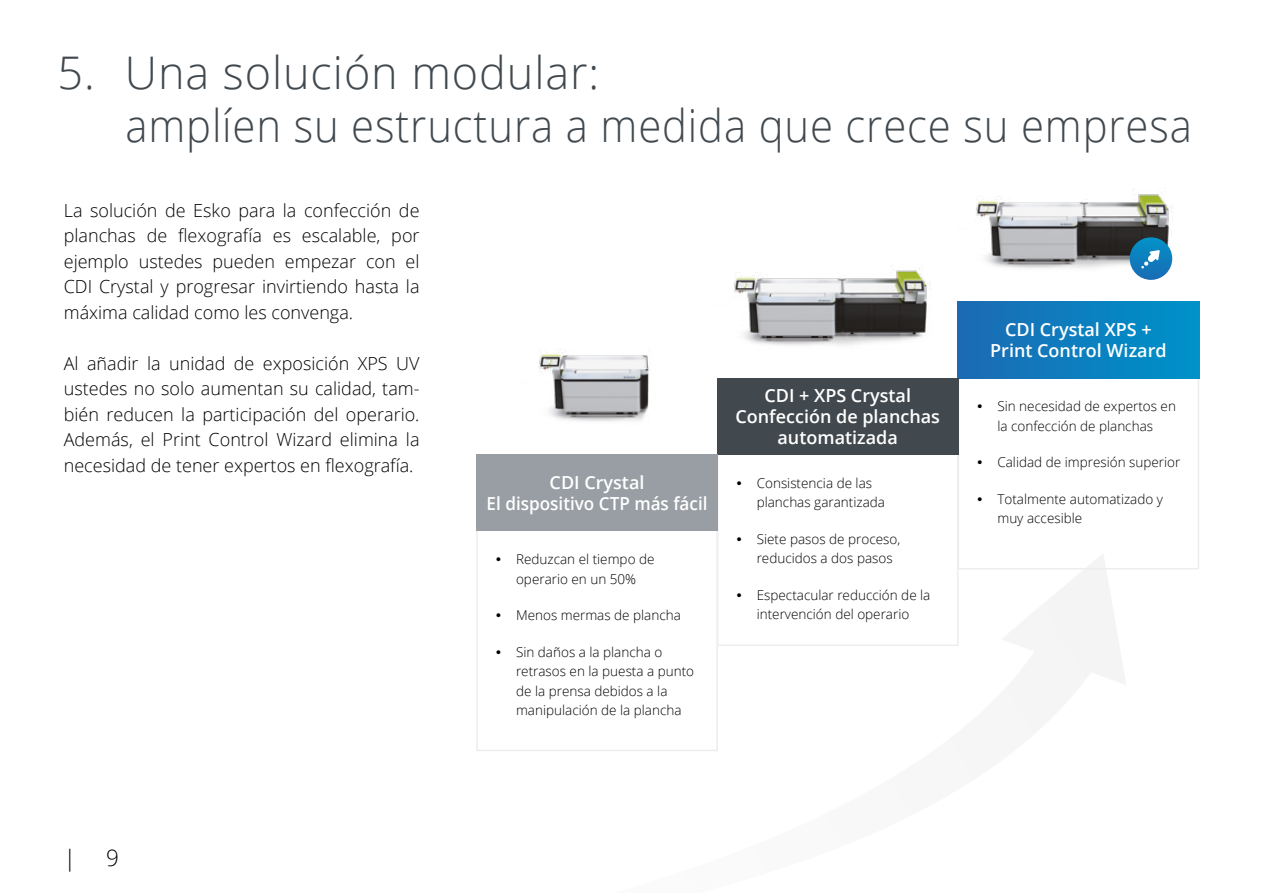
<style>
.page{position:relative;width:1263px;height:893px;background:#fff}
.page>*{position:absolute;margin:0;border:0;box-sizing:border-box;transform-origin:0 0}
.t1{font:300 45px/52.5px "Open Sans";letter-spacing:.02em;color:#41494f}
.t2{font:300 22.5px "Open Sans";color:#000}
.t3{font:300 18px/25.5px "Open Sans";color:#000;text-align:justify}
.t4{font:600 18px/21px "Open Sans";color:#fff;text-align:center}
.t5{font:300 13.5px/19.5px "Open Sans";color:#000}
</style>
<div class="page">
<svg style="left:958px;top:554px;width:168px;height:130px"></svg>
<img style="left:975px;top:189px;width:198px;height:80px">
<img style="left:734px;top:270px;width:197px;height:75px">
<img style="left:538px;top:349px;width:111px;height:73px">
<svg style="left:1130px;top:237px;width:42px;height:43px"></svg>
<div style="left:958px;top:302px;width:241px;height:267px;border:2px solid #ededed"></div>
<div style="left:717px;top:378px;width:241px;height:268px;border:2px solid #ededed"></div>
<div style="left:476px;top:455px;width:242px;height:296px;border:2px solid #ededed"></div>
<div style="left:958px;top:302px;width:241px;height:76px;background:linear-gradient(to right,#1c6ab3,#0092c9)"></div>
<div style="left:717px;top:378px;width:241px;height:77px;background:#41494f"></div>
<div style="left:476px;top:455px;width:242px;height:76px;background:#989ea3"></div>
<h1 class="t1" style="left:125px;top:46px;width:1068px;text-indent:-68px">5. Una solución modular:<br>amplíen su estructura a medida que crece su empresa</h1>
<h3 class="t3" style="left:64px;top:197px;width:357px">La solución de Esko para la confección de planchas de flexografía es escalable, por ejemplo ustedes pueden empezar con el CDI Crystal y progresar invirtiendo hasta la máxima calidad como les convenga.</h3>
<h3 class="t3" style="left:64px;top:350px;width:357px">Al añadir la unidad de exposición XPS UV ustedes no solo aumentan su calidad, tam&shy;bién reducen la participación del operario.<br>Además, el Print Control Wizard elimina la necesidad de tener expertos en flexografía.</h3>
<h2 class="t2" style="left:64px;top:842px;width:14px">|</h2>
<h2 class="t2" style="left:106px;top:842px;width:14px">9</h2>
<h3 class="t4" style="left:487px;top:472px;width:222px">CDI Crystal<br>El dispositivo CTP más fácil</h3>
<p class="t5" style="left:495px;top:549px;width:161px;text-align:center">• Reduzcan el tiempo de operario en un 50%</p>
<p class="t5" style="left:495px;top:605px;width:188px">• Menos mermas de plancha</p>
<p class="t5" style="left:516px;top:642px;width:180px;text-indent:-21px">• Sin daños a la plancha o retrasos en la puesta a punto de la prensa debidos a la manipulación de la plancha</p>
<h3 class="t4" style="left:735px;top:385px;width:206px">CDI + XPS Crystal<br>Confección de planchas automatizada</h3>
<p class="t5" style="left:757px;top:473px;width:130px;text-indent:-21px">• Consistencia de las planchas garantizada</p>
<p class="t5" style="left:757px;top:529px;width:145px;text-indent:-21px">• Siete pasos de proceso, reducidos a dos pasos</p>
<p class="t5" style="left:735px;top:585px;width:196px;text-align:center">• Espectacular reducción de la intervención del operario</p>
<h3 class="t4" style="left:990px;top:319px;width:178px">CDI Crystal XPS +<br>Print Control Wizard</h3>
<p class="t5" style="left:976px;top:396px;width:201px;text-align:center">• Sin necesidad de expertos en la confección de planchas</p>
<p class="t5" style="left:976px;top:452px;width:206px">• Calidad de impresión superior</p>
<p class="t5" style="left:997px;top:489px;width:167px;text-indent:-21px">• Totalmente automatizado y muy accesible</p>
</div>
